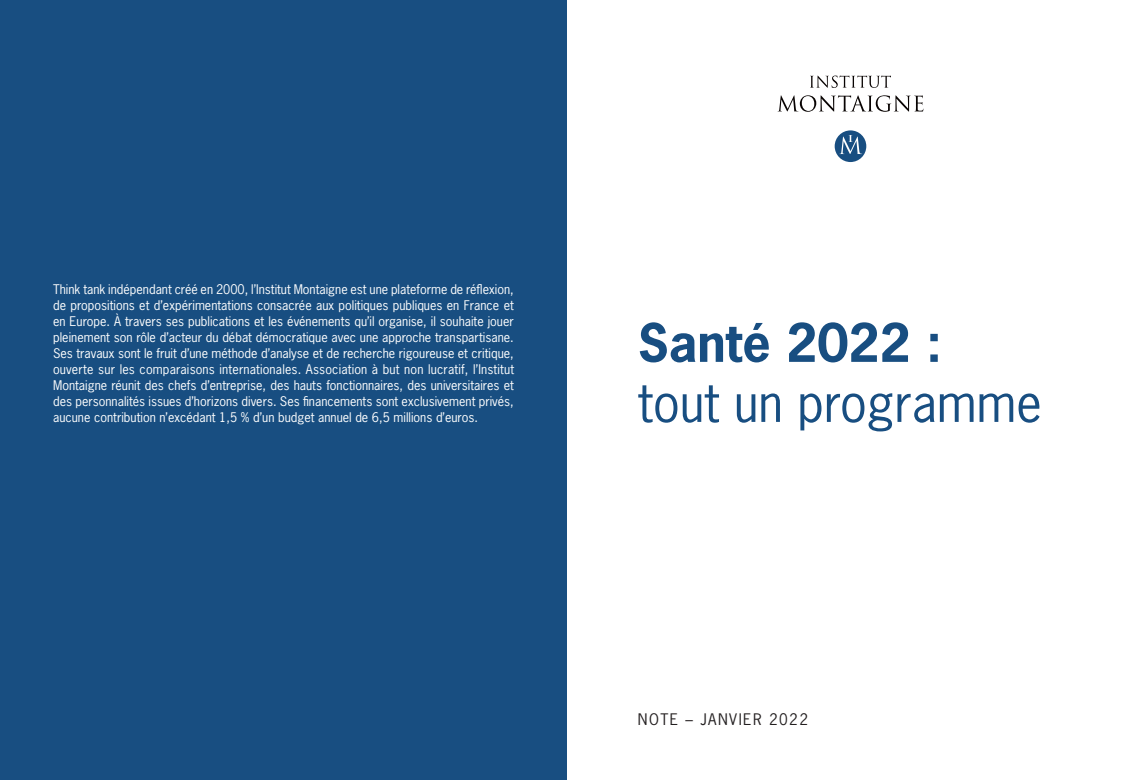
<style>
.page{position:relative;width:1134px;height:780px;background:#fff}
.page>*{position:absolute;margin:0;border:0;box-sizing:border-box;transform-origin:0 0}
.t1{font:50px "News Gothic Std";color:#184e81}
.t2{font:700 50px "News Gothic Std";color:#184e81}
.t3{font:15px "News Gothic Std";letter-spacing:.1em;color:#231f20}
.t4{font:12.5px/16px "News Gothic Std";color:#fff;text-align:justify}
</style>
<div class="page">
<div style="left:0;top:0;width:567px;height:780px;background:#184e81"></div>
<svg style="left:810px;top:76px;width:81px;height:12px"></svg>
<svg style="left:777px;top:95px;width:146px;height:17px"></svg>
<svg style="left:835px;top:130px;width:31px;height:32px"></svg>
<p class="t4" style="left:53px;top:281px;width:462px">Think tank indépendant créé en 2000, l’Institut Montaigne est une plateforme de réflexion, de propositions et d’expérimentations consacrée aux politiques publiques en France et en Europe. À travers ses publications et les événements qu’il organise, il souhaite jouer pleinement son rôle d’acteur du débat démocratique avec une approche transpartisane.<br>Ses travaux sont le fruit d’une méthode d’analyse et de recherche rigoureuse et critique, ouverte sur les comparaisons internationales. Association à but non lucratif, l’Institut Montaigne réunit des chefs d’entreprise, des hauts fonctionnaires, des universitaires et des personnalités issues d’horizons divers. Ses financements sont exclusivement privés, aucune contribution n’excédant 1,5 % d’un budget annuel de 6,5 millions d’euros.</p>
<h1 class="t2" style="left:638px;top:310px;width:305px">Santé 2022 :</h1>
<h1 class="t1" style="left:638px;top:371px;width:405px">tout un programme</h1>
<p class="t3" style="left:638px;top:709px;width:172px">NOTE – JANVIER 2022</p>
</div>
